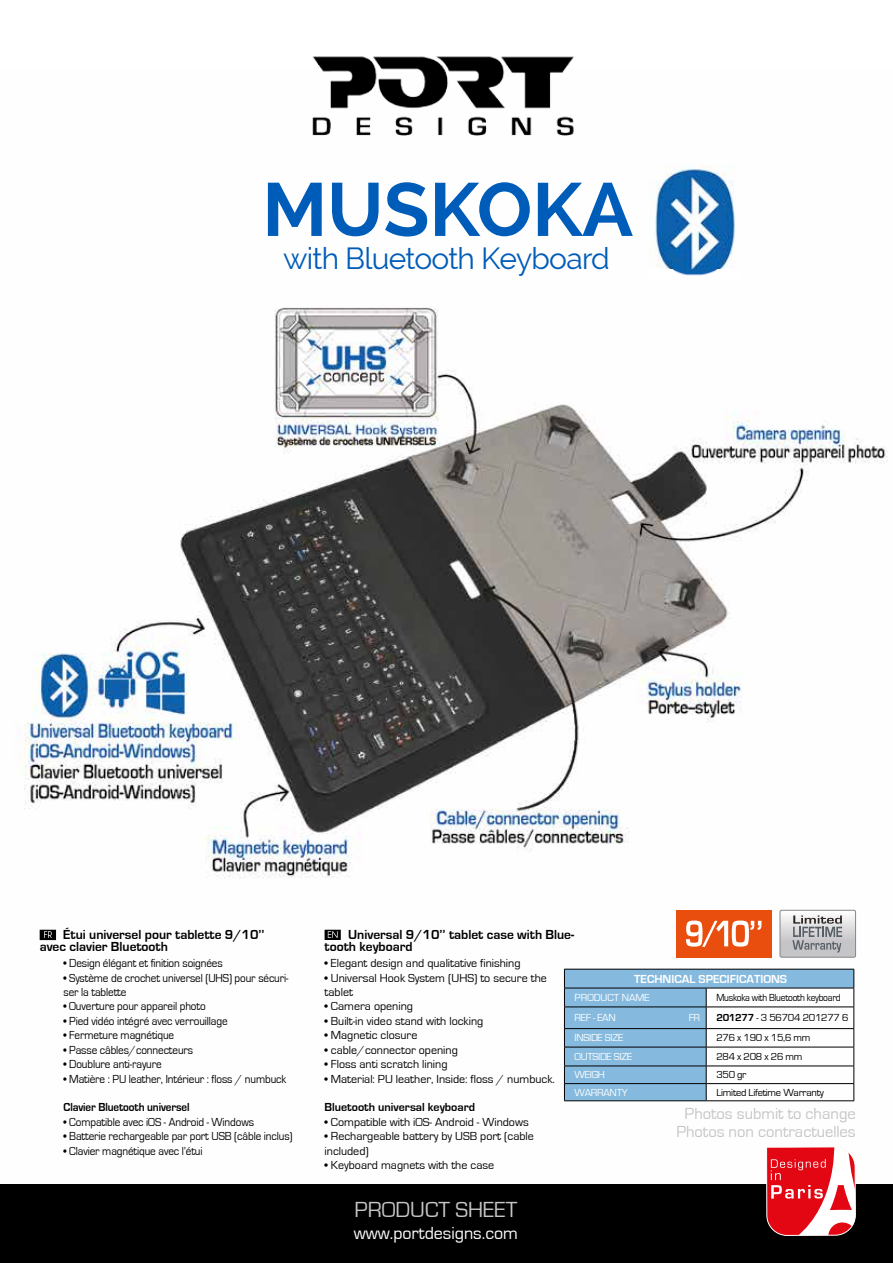
<style>
.page{position:relative;width:893px;height:1263px;background:#fff}
.page>*{position:absolute;margin:0;border:0;box-sizing:border-box;transform-origin:0 0}
.t1{font:700 75px "Raleway";color:#005cb9}
.t2{font:30px "Raleway";letter-spacing:-.025em;color:#005cb9}
.t3{font:22.5px "Eurostile";color:#c6c5c7}
.t4{font:18px "Eurostile";color:#fff}
.t5{font:16.5px/18.1px "Eurostile";color:#c6c5c7;text-align:center}
.t6{font:700 13.5px/12px "Eurostile";color:#000}
.t7{font:12px/14.4px "Eurostile";letter-spacing:-.01em;color:#000;scale:.93 1}
.t8{font:12px/14.4px "Eurostile";letter-spacing:-.01em;color:#000}
.t9{font:700 12px "Eurostile";color:#000}
.t10{font:700 12px "Eurostile";color:#000;scale:.93 1}
.t11{font:700 12px "Eurostile";color:#fff}
.t12{font:10.5px "Eurostile";letter-spacing:-.025em;color:#000}
.t13{font:10.5px "Eurostile";letter-spacing:-.025em;color:#fff}
.t14{font:10.5px "Eurostile";letter-spacing:-.025em;color:#000;scale:.9 1}
.t15{font:10.5px "Eurostile";color:#fff}
.s1{font-weight:700}
</style>
<div class="page">
<img style="left:16px;top:188px;width:871px;height:912px">
<div style="left:0;top:1184px;width:893px;height:79px;background:#000"></div>
<svg style="left:40px;top:930px;width:16px;height:10px"></svg>
<svg style="left:325px;top:930px;width:16px;height:10px"></svg>
<img style="left:312px;top:56px;width:262px;height:80px">
<svg style="left:564px;top:892px;width:292px;height:344px"></svg>
<img style="left:650px;top:165px;width:89px;height:115px">
<h1 class="t1" style="left:262px;top:167px;width:372px">MUSKOKA</h1>
<h2 class="t2" style="left:283px;top:241px;width:328px">with Bluetooth Keyboard</h2>
<p class="t6" style="left:40px;top:928px;width:226px;text-indent:24px">Étui universel pour tablette 9/10’’ avec clavier Bluetooth</p>
<p class="t7" style="left:64px;top:956px;width:173px">• Design élégant et finition soignées</p>
<p class="t7" style="left:64px;top:971px;width:243px">• Système de crochet universel (UHS) pour sécuri&shy;ser la tablette</p>
<p class="t7" style="left:64px;top:999px;width:154px">• Ouverture pour appareil photo</p>
<p class="t7" style="left:64px;top:1014px;width:178px">• Pied vidéo intégré avec verrouillage</p>
<p class="t7" style="left:64px;top:1028px;width:120px">• Fermeture magnétique</p>
<p class="t7" style="left:64px;top:1043px;width:141px">• Passe câbles/connecteurs</p>
<p class="t7" style="left:64px;top:1057px;width:107px">• Doublure anti-rayure</p>
<p class="t7" style="left:64px;top:1071px;width:241px">• Matière : PU leather, Intérieur : floss / numbuck</p>
<p class="t10" style="left:64px;top:1101px;width:137px">Clavier Bluetooth universel</p>
<p class="t7" style="left:64px;top:1115px;width:206px">• Compatible avec iOS - Android - Windows</p>
<p class="t7" style="left:64px;top:1129px;width:248px">• Batterie rechargeable par port USB (câble inclus)</p>
<p class="t7" style="left:64px;top:1143px;width:151px">• Clavier magnétique avec l’étui</p>
<p class="t6" style="left:325px;top:928px;width:251px;text-indent:24px">Universal 9/10’’ tablet case with Blue&shy;tooth keyboard</p>
<p class="t8" style="left:325px;top:956px;width:197px">• Elegant design and qualitative finishing</p>
<p class="t8" style="left:325px;top:971px;width:224px">• Universal Hook System (UHS) to secure the tablet</p>
<p class="t8" style="left:325px;top:999px;width:90px">• Camera opening</p>
<p class="t8" style="left:325px;top:1014px;width:160px">• Built-in video stand with locking</p>
<p class="t8" style="left:325px;top:1028px;width:94px">• Magnetic closure</p>
<p class="t8" style="left:325px;top:1043px;width:135px">• cable/connector opening</p>
<p class="t8" style="left:325px;top:1057px;width:124px">• Floss anti scratch lining</p>
<p class="t8" style="left:325px;top:1071px;width:232px">• Material: PU leather, Inside: floss / numbuck.</p>
<p class="t9" style="left:325px;top:1101px;width:152px">Bluetooth universal keyboard</p>
<p class="t8" style="left:325px;top:1115px;width:206px">• Compatible with iOS- Android - Windows</p>
<p class="t8" style="left:325px;top:1129px;width:211px">• Rechargeable battery by USB port (cable included)</p>
<p class="t8" style="left:325px;top:1158px;width:171px">• Keyboard magnets with the case</p>
<h3 class="t3" style="left:354px;top:1198px;width:164px">PRODUCT SHEET</h3>
<h3 class="t4" style="left:354px;top:1223px;width:166px">www.portdesigns.com</h3>
<p class="t11" style="left:634px;top:972px;width:154px">TECHNICAL SPECIFICATIONS</p>
<p class="t15" style="left:575px;top:992px;width:77px">PRODUCT NAME</p>
<p class="t14" style="left:716px;top:992px;width:140px">Muskoka with Bluetooth keyboard</p>
<p class="t13" style="left:575px;top:1012px;width:43px">REF - EAN</p>
<p class="t13" style="left:689px;top:1012px;width:13px">FR</p>
<p class="t12" style="left:716px;top:1012px;width:134px"><span class="s1">201277</span> - 3 56704 201277 6</p>
<p class="t13" style="left:575px;top:1032px;width:50px">INSIDE SIZE</p>
<p class="t12" style="left:716px;top:1032px;width:96px">276 x 190 x 15,6 mm</p>
<p class="t13" style="left:575px;top:1051px;width:59px">OUTSIDE SIZE</p>
<p class="t12" style="left:716px;top:1051px;width:88px">284 x 208 x 26 mm</p>
<p class="t13" style="left:575px;top:1069px;width:32px">WEIGH</p>
<p class="t12" style="left:716px;top:1069px;width:32px">350 gr</p>
<p class="t13" style="left:575px;top:1086px;width:55px">WARRANTY</p>
<p class="t12" style="left:716px;top:1086px;width:109px">Limited Lifetime Warranty</p>
<h3 class="t5" style="left:676px;top:1105px;width:181px">Photos submit to change<br>Photos non contractuelles</h3>
</div>
